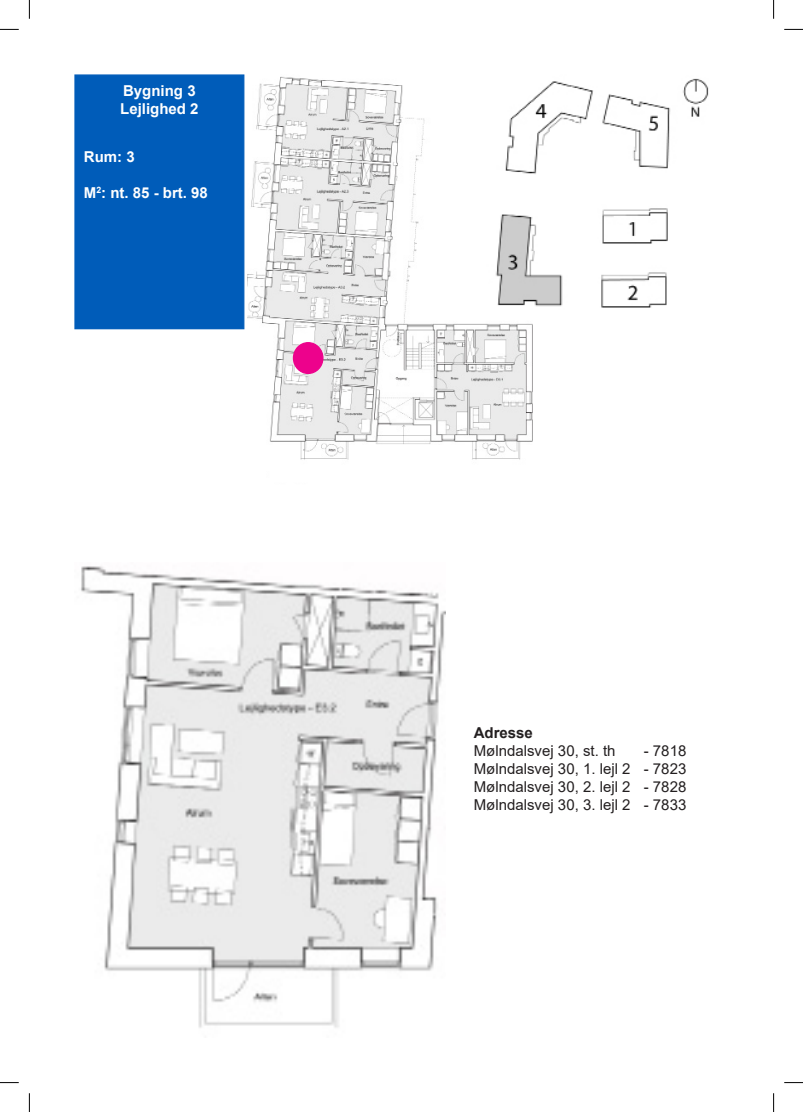
<style>
.page{position:relative;width:803px;height:1112px;background:#fff}
.page>*{position:absolute;margin:0;border:0;box-sizing:border-box;transform-origin:0 0}
.t1{font:15px "Arial";color:#231f20}
.t2{font:700 15px "Arial";color:#fff}
.t3{font:700 15px "Arial";color:#231f20}
</style>
<div class="page">
<img style="left:247px;top:76px;width:286px;height:384px">
<div style="left:293px;top:342px;width:30px;height:31px;background:#ed028c;border-radius:50%"></div>
<div style="left:293px;top:342px;width:30px;height:32px;border:1px solid #ed028c;border-radius:50%"></div>
<img style="left:478px;top:76px;width:231px;height:233px">
<div style="left:74px;top:74px;width:170px;height:255px;background:#005cb9;border:1px solid #005cb9"></div>
<img style="left:81px;top:566px;width:364px;height:462px">
<svg style="left:0;top:29px;width:19px;height:1px"></svg>
<svg style="left:784px;top:29px;width:19px;height:1px"></svg>
<svg style="left:0;top:1082px;width:19px;height:1px"></svg>
<svg style="left:784px;top:1082px;width:19px;height:1px"></svg>
<svg style="left:29px;top:0;width:1px;height:19px"></svg>
<svg style="left:29px;top:1093px;width:1px;height:18px"></svg>
<svg style="left:773px;top:0;width:1px;height:19px"></svg>
<svg style="left:773px;top:1093px;width:1px;height:18px"></svg>
<p class="t2" style="left:123px;top:80px;width:74px">Bygning 3</p>
<p class="t2" style="left:120px;top:98px;width:80px">Lejlighed 2</p>
<p class="t2" style="left:84px;top:146px;width:52px">Rum: 3</p>
<p class="t2" style="left:84px;top:182px;width:126px">M<sup>2</sup>: nt. 85 - brt. 98</p>
<p class="t3" style="left:474px;top:721px;width:61px">Adresse</p>
<p class="t1" style="left:474px;top:740px;width:143px">Mølndalsvej 30, st. th</p>
<p class="t1" style="left:644px;top:740px;width:44px">- 7818</p>
<p class="t1" style="left:474px;top:758px;width:214px">Mølndalsvej 30, 1. lejl 2 - 7823</p>
<p class="t1" style="left:474px;top:776px;width:214px">Mølndalsvej 30, 2. lejl 2 - 7828</p>
<p class="t1" style="left:474px;top:794px;width:214px">Mølndalsvej 30, 3. lejl 2 - 7833</p>
</div>
